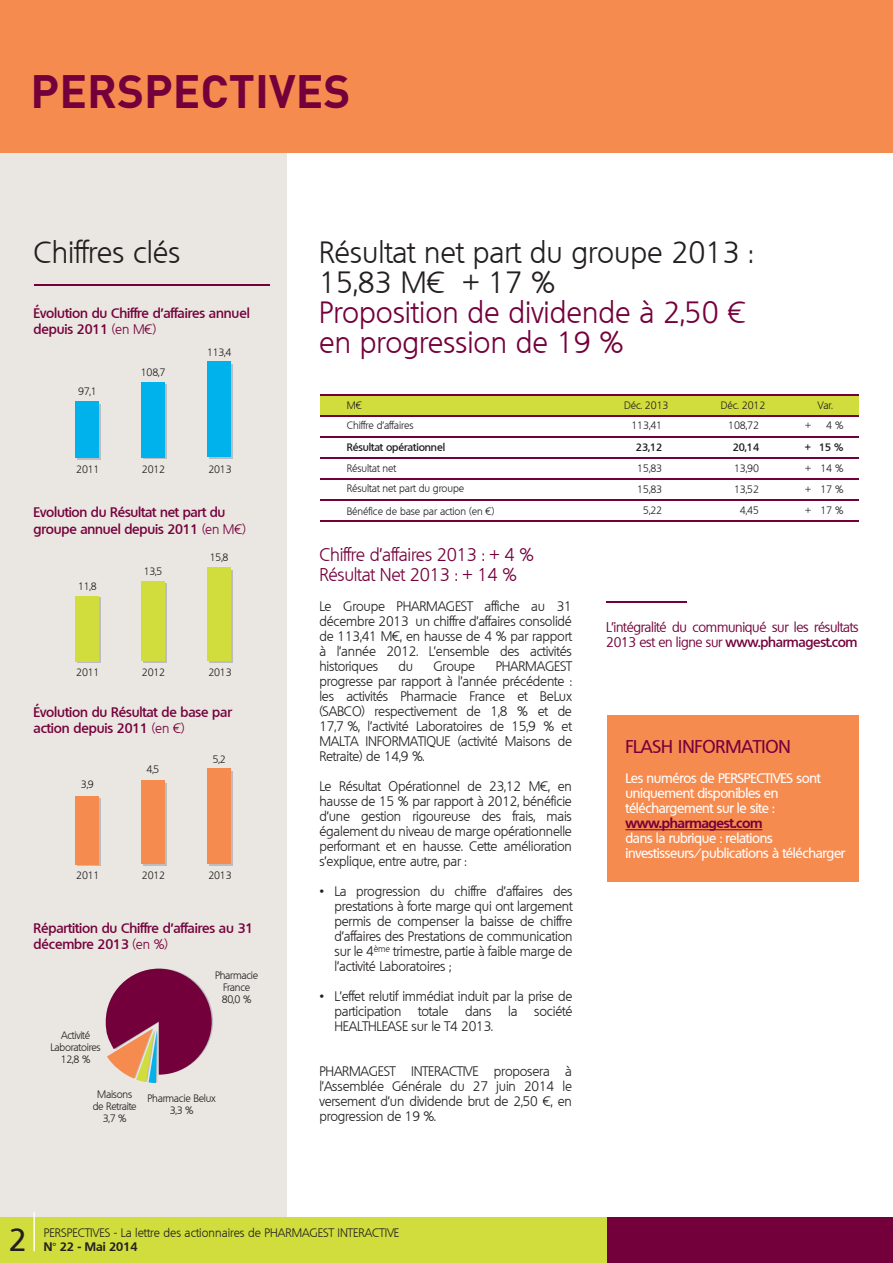
<style>
.page{position:relative;width:893px;height:1263px;background:#fff}
.page>*{position:absolute;margin:0;border:0;box-sizing:border-box;transform-origin:0 0}
.t1{font:700 45.75px "DIN";color:#74003b}
.t2{font:500 31.5px "Quebec";color:#231f20}
.t3{font:300 30px/30px "Quebec";color:#74003b}
.t4{font:300 30px "Quebec";color:#231f20}
.t5{font:300 18px/19.5px "Quebec";letter-spacing:-.015em;color:#74003b}
.t6{font:500 18px "Quebec";color:#74003b}
.t7{font:300 13.5px/15px "Quebec";letter-spacing:-.015em;color:#231f20;text-align:justify}
.t8{font:600 13.5px/16.2px "Quebec";letter-spacing:-.01em;color:#74003b}
.t9{font:500 13.5px/15px "Quebec";letter-spacing:-.025em;color:#fff}
.t10{font:13.5px/15px "Quebec";letter-spacing:-.025em;color:#74003b}
.t11{font:13.5px "Arial";color:#231f20}
.t12{font:300 12px "Quebec";color:#231f20}
.t13{font:700 12px "Quebec";color:#231f20}
.t14{font:300 10.5px/12px "Quebec";letter-spacing:-.025em;color:#231f20;text-align:center}
.t15{font:600 10.5px/22px "Quebec";letter-spacing:-.01em;color:#231f20;text-align:right}
.s1{font-weight:300}
.s2{color:#231f20}
.s3{color:#fff}
.s4{font-weight:600}
.s5{font-weight:700;color:#74003b}
.s6{font-family:"Myriad";font-weight:400}
</style>
<div class="page">
<div style="left:0;top:146px;width:286px;height:1077px;background:#eae6e1"></div>
<div style="left:607px;top:1217px;width:286px;height:46px;background:#74003b"></div>
<div style="left:0;top:1217px;width:607px;height:46px;background:#d0dd3c"></div>
<hr style="left:33px;top:1212px;width:2px;height:39px;background:#fff">
<div style="left:0;top:0;width:893px;height:153px;background:#f68b50"></div>
<div style="left:321px;top:395px;width:538px;height:21px;background:#d0dd3c"></div>
<hr style="left:321px;top:394px;width:538px;height:1px;background:#74003b">
<hr style="left:321px;top:415px;width:538px;height:1px;background:#74003b">
<hr style="left:321px;top:436px;width:538px;height:1px;background:#74003b">
<hr style="left:321px;top:457px;width:538px;height:1px;background:#74003b">
<hr style="left:321px;top:478px;width:538px;height:2px;background:#74003b">
<hr style="left:321px;top:499px;width:538px;height:2px;background:#74003b">
<hr style="left:321px;top:520px;width:538px;height:2px;background:#74003b">
<svg style="left:106px;top:968px;width:107px;height:115px"></svg>
<div style="left:77px;top:404px;width:24px;height:55px;background:#bcbdc0"></div>
<div style="left:75px;top:402px;width:24px;height:56px;background:#00b2ec"></div>
<div style="left:143px;top:384px;width:24px;height:75px;background:linear-gradient(to bottom,#bcbdc0,#bcbdc0)"></div>
<div style="left:141px;top:382px;width:24px;height:75px;background:#00b2ec"></div>
<div style="left:209px;top:364px;width:24px;height:95px;background:#bcbdc0"></div>
<div style="left:207px;top:362px;width:24px;height:95px;background:#00b2ec"></div>
<svg style="left:77px;top:597px;width:24px;height:66px"></svg>
<div style="left:75px;top:596px;width:24px;height:65px;background:#d0dd3c"></div>
<div style="left:143px;top:583px;width:24px;height:79px;background:#bcbdc0"></div>
<div style="left:141px;top:581px;width:24px;height:80px;background:#d0dd3c"></div>
<div style="left:209px;top:570px;width:24px;height:92px;background:#bcbdc0"></div>
<div style="left:207px;top:567px;width:24px;height:94px;background:#d0dd3c"></div>
<div style="left:77px;top:799px;width:24px;height:67px;background:linear-gradient(to bottom,#bcbdc0,#bcbdc0)"></div>
<div style="left:75px;top:796px;width:24px;height:68px;background:#f68b50"></div>
<div style="left:143px;top:783px;width:24px;height:82px;background:#bcbdc0"></div>
<div style="left:141px;top:780px;width:24px;height:84px;background:#f68b50"></div>
<div style="left:209px;top:771px;width:24px;height:94px;background:#bcbdc0"></div>
<div style="left:207px;top:768px;width:24px;height:96px;background:#f68b50"></div>
<hr style="left:34px;top:285px;width:236px;height:1px;background:#74003b">
<hr style="left:607px;top:601px;width:80px;height:1px;background:#74003b">
<div style="left:607px;top:715px;width:252px;height:167px;background:#f68b50"></div>
<hr style="left:625px;top:829px;width:137px;height:1px;background:#74003b">
<p class="t1" style="left:31px;top:61px;width:321px">PERSPECTIVES</p>
<p class="t4" style="left:33px;top:233px;width:148px">Chiffres clés</p>
<p class="t8" style="left:34px;top:304px;width:218px">Évolution du Chiffre d’affaires annuel depuis 2011 <span class="s1">(en M€)</span></p>
<p class="t14" style="left:78px;top:385px;width:20px">97,1</p>
<p class="t14" style="left:76px;top:463px;width:25px">2011</p>
<p class="t14" style="left:141px;top:366px;width:26px">108,7</p>
<p class="t14" style="left:142px;top:463px;width:25px">2012</p>
<p class="t14" style="left:207px;top:346px;width:26px">113,4</p>
<p class="t14" style="left:209px;top:463px;width:25px">2013</p>
<p class="t8" style="left:34px;top:504px;width:214px">Evolution du Résultat net part du groupe annuel depuis 2011 <span class="s1">(en M€)</span></p>
<p class="t14" style="left:78px;top:580px;width:20px">11,8</p>
<p class="t14" style="left:76px;top:666px;width:25px">2011</p>
<p class="t14" style="left:144px;top:565px;width:20px">13,5</p>
<p class="t14" style="left:142px;top:666px;width:25px">2012</p>
<p class="t14" style="left:210px;top:551px;width:20px">15,8</p>
<p class="t14" style="left:209px;top:666px;width:25px">2013</p>
<p class="t8" style="left:34px;top:704px;width:200px">Évolution du Résultat de base par action depuis 2011 <span class="s1">(en €)</span></p>
<p class="t14" style="left:81px;top:778px;width:14px">3,9</p>
<p class="t14" style="left:76px;top:869px;width:25px">2011</p>
<p class="t14" style="left:147px;top:763px;width:14px">4,5</p>
<p class="t14" style="left:142px;top:869px;width:25px">2012</p>
<p class="t14" style="left:213px;top:753px;width:14px">5,2</p>
<p class="t14" style="left:209px;top:869px;width:25px">2013</p>
<p class="t8" style="left:34px;top:920px;width:221px">Répartition du Chiffre d’affaires au 31 décembre 2013 <span class="s1">(en %)</span></p>
<p class="t14" style="left:215px;top:969px;width:45px">Pharmacie<br>France<br>80,0 %</p>
<p class="t14" style="left:51px;top:1029px;width:52px">Activité<br>Laboratoires<br>12,8 %</p>
<p class="t14" style="left:93px;top:1088px;width:46px">Maisons de Retraite<br>3,7 %</p>
<p class="t14" style="left:148px;top:1092px;width:70px">Pharmacie Belux<br>3,3 %</p>
<p class="t3" style="left:319px;top:237px;width:436px"><span class="s2">Résultat net part du groupe 2013 :<br>15,83 M€ + 17 %<br></span>Proposition de dividende à 2,50 € en progression de 19 %</p>
<p class="t14" style="left:347px;top:399px;width:17px">M€</p>
<p class="t15" style="left:347px;top:436px;width:100px">Résultat opérationnel</p>
<p class="t14" style="left:347px;top:478px;width:149px;line-height:22px;text-align:left">Résultat net part du groupe<br>Bénéfice de base par action (en €)</p>
<p class="t14" style="left:347px;top:419px;width:68px">Chiffre d’affaires</p>
<p class="t14" style="left:347px;top:463px;width:51px">Résultat net</p>
<p class="t5" style="left:319px;top:545px;width:216px">Chiffre d’affaires 2013 : + 4 %<br>Résultat Net 2013 : + 14 %</p>
<p class="t7" style="left:319px;top:598px;width:254px">Le Groupe PHARMAGEST affiche au 31 décembre 2013 un chiffre d’affaires consolidé de 113,41 M€, en hausse de 4 % par rapport à l’année 2012. L’ensemble des activités historiques</p>
<p class="t7" style="left:399px;top:658px;width:16px">du</p>
<p class="t7" style="left:434px;top:658px;width:43px">Groupe</p>
<p class="t7" style="left:319px;top:658px;width:254px;text-indent:176px">PHARMAGEST progresse par rapport à l’année précédente : les activités Pharmacie France et BeLux (SABCO) respectivement de 1,8 % et de 17,7<span class="s3">-</span>%, l’activité Laboratoires de 15,9 % et MALTA INFORMATIQUE (activité Maisons de Retraite) de 14,9 %.</p>
<p class="t7" style="left:319px;top:778px;width:254px">Le Résultat Opérationnel de 23,12 M€, en hausse de 15 % par rapport à 2012, bénéficie d’une gestion rigoureuse des frais, mais également du niveau de marge opérationnelle performant et en hausse. Cette amélioration s’explique, entre autre, par :</p>
<p class="t11" style="left:319px;top:882px;width:6px">•</p>
<p class="t7" style="left:334px;top:884px;width:240px">La progression du chiffre d’affaires des prestations à forte marge qui ont largement permis de compenser la baisse de chiffre d’affaires des Prestations de communication sur le 4<sup>ème</sup> trimestre, partie à faible marge de l’activité Laboratoires ;</p>
<p class="t7" style="left:334px;top:989px;width:240px">L’effet relutif immédiat induit par la prise de participation totale dans la société HEALTHLEASE sur le T4 2013.</p>
<p class="t11" style="left:319px;top:987px;width:6px">•</p>
<p class="t7" style="left:319px;top:1063px;width:254px">PHARMAGEST INTERACTIVE proposera à l’Assemblée Générale du 27 juin 2014 le versement d’un dividende brut de 2,50 €, en progression de 19 %.</p>
<p class="t14" style="left:624px;top:399px;width:46px">Déc. 2013</p>
<p class="t14" style="left:721px;top:399px;width:46px">Déc. 2012</p>
<p class="t14" style="left:818px;top:399px;width:17px">Var.</p>
<p class="t14" style="left:631px;top:414px;width:32px;line-height:22px">113,41<br><span class="s4">23,12</span></p>
<p class="t14" style="left:637px;top:462px;width:27px">15,83</p>
<p class="t14" style="left:728px;top:414px;width:32px;line-height:22px">108,72<br><span class="s4">20,14</span></p>
<p class="t14" style="left:734px;top:462px;width:27px">13,90</p>
<p class="t14" style="left:805px;top:414px;width:8px;line-height:22px;text-align:left">+ <span class="s4">+</span></p>
<p class="t14" style="left:805px;top:462px;width:7px">+</p>
<p class="t14" style="left:637px;top:479px;width:27px;line-height:20.9px">15,83<br>5,22</p>
<p class="t14" style="left:734px;top:479px;width:27px;line-height:20.9px">13,52<br>4,45</p>
<p class="t14" style="left:805px;top:479px;width:7px;line-height:20.5px;text-align:left">+ +</p>
<p class="t15" style="left:819px;top:414px;width:26px"><span class="s1">4 %<br></span>15 %</p>
<p class="t14" style="left:820px;top:458px;width:25px;line-height:20.9px;text-align:justify">14 % 17 % 17 %</p>
<p class="t10" style="left:606px;top:620px;width:254px">L’intégralité du communiqué sur les résultats<br>2013 est en ligne sur <span class="s4">www.pharmagest.com</span></p>
<p class="t6" style="left:625px;top:735px;width:167px">FLASH INFORMATION</p>
<p class="t9" style="left:625px;top:771px;width:221px">Les numéros de PERSPECTIVES sont uniquement disponibles en téléchargement sur le site : <span class="s5">www.pharmagest.com<br></span>dans la rubrique : relations investisseurs/publications à télécharger</p>
<p class="t2" style="left:8px;top:1219px;width:20px">2</p>
<p class="t12" style="left:44px;top:1225px;width:357px">PERSPECTIVES - La lettre des actionnaires de PHARMAGEST INTERACTIVE</p>
<p class="t13" style="left:44px;top:1239px;width:95px">N<span class="s6">°</span> 22 - Mai 2014</p>
</div>
